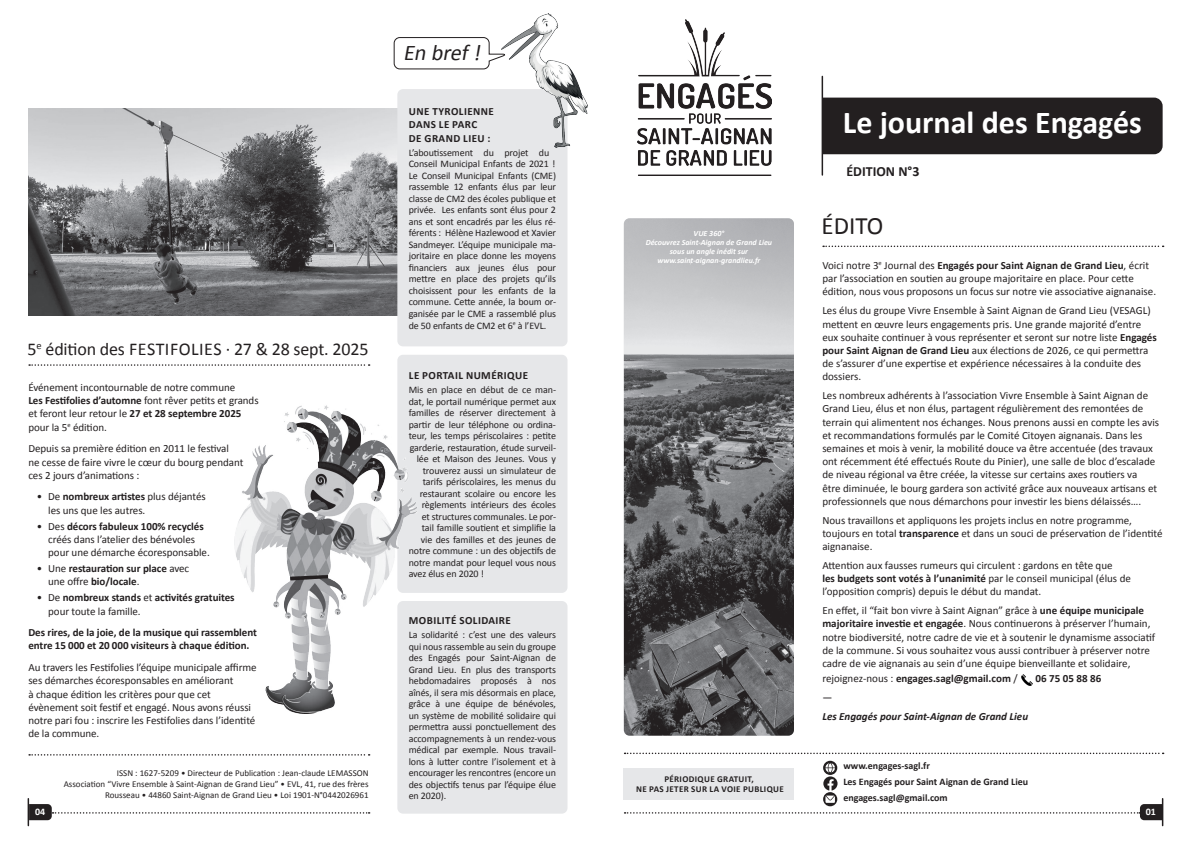
<style>
.page{position:relative;width:1191px;height:842px;background:#fff}
.page>*{position:absolute;margin:0;border:0;box-sizing:border-box;transform-origin:0 0}
.t1{font:700 32px "Calibri";color:#fff}
.t2{font:25px "Calibri";color:#231f20}
.t3{font:italic 22.4px "Calibri";color:#231f20}
.t4{font:18px "Calibri";letter-spacing:-.01em;color:#231f20}
.t5{font:700 14px "Calibri";color:#231f20}
.t6{font:11px/13.2px "Calibri";color:#231f20}
.t7{font:700 11px/13.2px "Calibri";letter-spacing:-.005em;color:#231f20}
.t8{font:700 11px/13.2px "Calibri";letter-spacing:.04em;color:#231f20}
.t9{font:italic 700 11px "Calibri";color:#231f20}
.t10{font:10px/11.5px "Calibri";letter-spacing:-.01em;color:#231f20}
.t11{font:700 10px/16px "Calibri";color:#231f20}
.t12{font:700 10px "Calibri";color:#fff}
.t13{font:9px/10.8px "Calibri";color:#231f20;text-align:right}
.t14{font:700 9px/10px "Calibri";letter-spacing:.04em;color:#231f20;text-align:center}
.t15{font:italic 700 8px/9px "Calibri";color:#fff;text-align:center}
.s1{font-weight:700}
.s2{font-weight:400}
</style>
<div class="page">
<img style="left:28px;top:109px;width:369px;height:206px">
<svg style="left:1021px;top:674px;width:12px;height:12px"></svg>
<img style="left:624px;top:218px;width:170px;height:518px">
<div style="left:397px;top:89px;width:170px;height:257px;background:#e6e7e9;border-radius:6px"></div>
<div style="left:397px;top:355px;width:170px;height:238px;background:#e6e7e9;border-radius:6px"></div>
<div style="left:397px;top:601px;width:170px;height:213px;background:#e6e7e9;border-radius:6px"></div>
<div style="left:823px;top:98px;width:339px;height:56px;background:#231f20"></div>
<img style="left:637px;top:19px;width:134px;height:157px">
<hr style="left:821px;top:76px;width:2px;height:99px;background:#231f20">
<hr style="left:1161px;top:799px;width:2px;height:26px;background:#231f20">
<svg style="left:823px;top:246px;width:340px;height:1px"></svg>
<svg style="left:29px;top:364px;width:341px;height:2px"></svg>
<svg style="left:624px;top:753px;width:539px;height:1px"></svg>
<svg style="left:29px;top:754px;width:341px;height:2px"></svg>
<svg style="left:28px;top:799px;width:342px;height:26px"></svg>
<svg style="left:624px;top:761px;width:538px;height:59px"></svg>
<img style="left:507px;top:13px;width:80px;height:135px">
<svg style="left:393px;top:37px;width:114px;height:33px"></svg>
<img style="left:234px;top:405px;width:183px;height:309px">
<h3 class="t4" style="left:28px;top:337px;width:342px">5<sup>e</sup> édition des FESTIFOLIES · 27 &amp; 28 sept. 2025</h3>
<p class="t6" style="left:28px;top:380px;width:232px">Événement incontournable de notre commune<br><span class="s1">Les Festifolies d’automne</span> font rêver petits et grands et feront leur retour le <span class="s1">27 et 28 septembre 2025 </span>pour la 5<sup>e</sup> édition.</p>
<p class="t6" style="left:28px;top:442px;width:216px">Depuis sa première édition en 2011 le festival<br>ne cesse de faire vivre le cœur du bourg pendant ces 2 jours d’animations :</p>
<p class="t6" style="left:48px;top:490px;width:159px;text-indent:-11px">• De <span class="s1">nombreux artistes</span> plus déjantés les uns que les autres.</p>
<p class="t6" style="left:48px;top:519px;width:163px;text-indent:-11px">• Des <span class="s1">décors fabuleux 100% recyclés </span>créés dans l’atelier des bénévoles pour une démarche écoresponsable.</p>
<p class="t7" style="left:48px;top:561px;width:143px;text-indent:-11px"><span class="s2">• Une</span> restauration sur place <span class="s2">avec une offre</span> bio/locale<span class="s2">.</span></p>
<p class="t7" style="left:48px;top:591px;width:188px;text-indent:-11px"><span class="s2">• De</span> nombreux stands <span class="s2">et</span> activités gratuites <span class="s2">pour toute la famille.</span></p>
<p class="t7" style="left:28px;top:626px;width:230px">Des rires, de la joie, de la musique qui rassemblent entre 15 000 et 20 000 visiteurs à chaque édition.</p>
<p class="t6" style="left:28px;top:661px;width:230px">Au travers les Festifolies l’équipe municipale affirme ses démarches écoresponsables en améliorant<br>à chaque édition les critères pour que cet évènement soit festif et engagé. Nous avons réussi notre pari fou : inscrire les Festifolies dans l’identité de la commune.</p>
<p class="t13" style="left:64px;top:767px;width:306px">ISSN : 1627-5209 • Directeur de Publication : Jean-claude LEMASSON<br>Association “Vivre Ensemble à Saint-Aignan de Grand Lieu” • EVL, 41, rue des frères<br>Rousseau • 44860 Saint-Aignan de Grand Lieu • Loi 1901-N°0442026961</p>
<h3 class="t3" style="left:403px;top:37px;width:84px">En bref!</h3>
<p class="t8" style="left:409px;top:105px;width:86px">UNE TYROLIENNE<br>DANS LE PARC<br>DE GRAND LIEU :</p>
<p class="t10" style="left:409px;top:147px;width:149px">L’aboutissement du projet du Conseil Municipal Enfants de 2021 !<br>Le Conseil Municipal Enfants (CME) rassemble 12 enfants élus par leur classe de CM2 des écoles publique et privée. Les enfants sont élus pour 2 ans et sont encadrés par les élus ré&shy;férents : Hélène Hazlewood et Xavier Sandmeyer. L’équipe municipale ma&shy;joritaire en place donne les moyens financiers aux jeunes élus pour mettre en place des projets qu’ils choisissent pour les enfants de la commune. Cette année, la boum or&shy;ganisée par le CME a rassemblé plus de 50 enfants de CM2 et 6<sup>e</sup> à l’EVL.</p>
<p class="t8" style="left:409px;top:368px;width:121px">LE PORTAIL NUMÉRIQUE</p>
<p class="t10" style="left:409px;top:384px;width:149px">Mis en place en début de ce man-</p>
<p class="t10" style="left:409px;top:395px;width:149px">dat, le portail numérique permet aux</p>
<p class="t10" style="left:409px;top:407px;width:149px">familles de réserver directement à</p>
<p class="t10" style="left:409px;top:418px;width:149px">partir de leur téléphone ou ordina-</p>
<p class="t10" style="left:409px;top:430px;width:149px">teur, les temps périscolaires : petite</p>
<p class="t10" style="left:410px;top:441px;width:148px">garderie, restauration, étude surveil-</p>
<p class="t10" style="left:417px;top:453px;width:141px">lée et Maison des Jeunes. Vous y</p>
<p class="t10" style="left:423px;top:464px;width:135px">trouverez aussi un simulateur de</p>
<p class="t10" style="left:423px;top:476px;width:135px">tarifs périscolaires, les menus du</p>
<p class="t10" style="left:420px;top:487px;width:138px">restaurant scolaire ou encore les</p>
<p class="t10" style="left:422px;top:499px;width:136px">règlements intérieurs des écoles</p>
<p class="t10" style="left:422px;top:510px;width:136px">et structures communales. Le por-</p>
<p class="t10" style="left:422px;top:522px;width:136px">tail famille soutient et simplifie la</p>
<p class="t10" style="left:421px;top:533px;width:137px">vie des familles et des jeunes de</p>
<p class="t10" style="left:409px;top:545px;width:149px">notre commune : un des objectifs de</p>
<p class="t10" style="left:409px;top:556px;width:149px">notre mandat pour lequel vous nous</p>
<p class="t10" style="left:409px;top:568px;width:77px">avez élus en 2020 !</p>
<p class="t8" style="left:409px;top:613px;width:103px">MOBILITÉ SOLIDAIRE</p>
<p class="t10" style="left:409px;top:629px;width:149px;text-align:justify">La solidarité : c’est une des valeurs qui nous rassemble au sein du groupe des Engagés pour Saint-Aignan de Grand Lieu. En plus des transports hebdomadaires proposés à nos aînés, il sera mis désormais en place, grâce à une équipe de bénévoles, un système de mobilité solidaire qui permettra aussi ponctuellement des accompagnements à un rendez-vous médical par exemple. Nous travail&shy;lons à lutter contre l’isolement et à encourager les rencontres (encore un des objectifs tenus par l’équipe élue en 2020).</p>
<p class="t15" style="left:645px;top:228px;width:128px">VUE 360°<br>Découvrez Saint-Aignan de Grand Lieu sous un angle inédit sur www.saint-aignan-grandlieu.fr</p>
<p class="t14" style="left:636px;top:774px;width:149px">PÉRIODIQUE GRATUIT,<br>NE PAS JETER SUR LA VOIE PUBLIQUE</p>
<h1 class="t1" style="left:843px;top:100px;width:301px">Le journal des Engagés</h1>
<p class="t5" style="left:846px;top:161px;width:75px">ÉDITION N°3</p>
<h2 class="t2" style="left:821px;top:208px;width:63px">ÉDITO</h2>
<p class="t6" style="left:822px;top:258px;width:335px">Voici notre 3<sup>e</sup> Journal des <span class="s1">Engagés pour Saint Aignan de Grand Lieu</span>, écrit par l’association en soutien au groupe majoritaire en place. Pour cette édition, nous vous proposons un focus sur notre vie associative aignanaise.</p>
<p class="t6" style="left:822px;top:304px;width:336px">Les élus du groupe Vivre Ensemble à Saint Aignan de Grand Lieu (VESAGL) mettent en œuvre leurs engagements pris. Une grande majorité d’entre eux souhaite continuer à vous représenter et seront sur notre liste <span class="s1">Engagés pour Saint Aignan de Grand Lieu</span> aux élections de 2026, ce qui permettra de s’assurer d’une expertise et expérience nécessaires à la conduite des dossiers.</p>
<p class="t6" style="left:822px;top:389px;width:338px">Les nombreux adhérents à l’association Vivre Ensemble à Saint Aignan de Grand Lieu, élus et non élus, partagent régulièrement des remontées de terrain qui alimentent nos échanges. Nous prenons aussi en compte les avis et recommandations formulés par le Comité Citoyen aignanais. Dans les semaines et mois à venir, la mobilité douce va être accentuée (des travaux ont récemment été effectués Route du Pinier), une salle de bloc d’escalade de niveau régional va être créée, la vitesse sur certains axes routiers va<br>être diminuée, le bourg gardera son activité grâce aux nouveaux artisans et professionnels que nous démarchons pour investir les biens délaissés….</p>
<p class="t6" style="left:822px;top:513px;width:342px">Nous travaillons et appliquons les projets inclus en notre programme, toujours en total <span class="s1">transparence</span> et dans un souci de préservation de l’identité aignanaise.</p>
<p class="t6" style="left:822px;top:558px;width:310px">Attention aux fausses rumeurs qui circulent : gardons en tête que<br><span class="s1">les budgets sont votés à l’unanimité</span> par le conseil municipal (élus de l’opposition compris) depuis le début du mandat.</p>
<p class="t6" style="left:822px;top:604px;width:334px">En effet, il “fait bon vivre à Saint Aignan” grâce à <span class="s1">une équipe municipale majoritaire investie et engagée</span>. Nous continuerons à préserver l’humain, notre biodiversité, notre cadre de vie et à soutenir le dynamisme associatif de la commune. Si vous souhaitez vous aussi contribuer à préserver notre cadre de vie aignanais au sein d’une équipe bienveillante et solidaire,</p>
<p class="t7" style="left:822px;top:671px;width:197px"><span class="s2">rejoignez-nous :</span> engages.sagl@gmail.com <span class="s2">/</span></p>
<p class="t7" style="left:1035px;top:672px;width:67px">06 75 05 88 86</p>
<p class="t6" style="left:822px;top:690px;width:11px">—</p>
<p class="t9" style="left:822px;top:708px;width:207px">Les Engagés pour Saint-Aignan de Grand Lieu</p>
<p class="t11" style="left:843px;top:758px;width:186px">www.engages-sagl.fr<br>Les Engagés pour Saint Aignan de Grand Lieu engages.sagl@gmail.com</p>
<p class="t12" style="left:35px;top:805px;width:12px">04</p>
<p class="t12" style="left:1145px;top:805px;width:12px">01</p>
</div>
